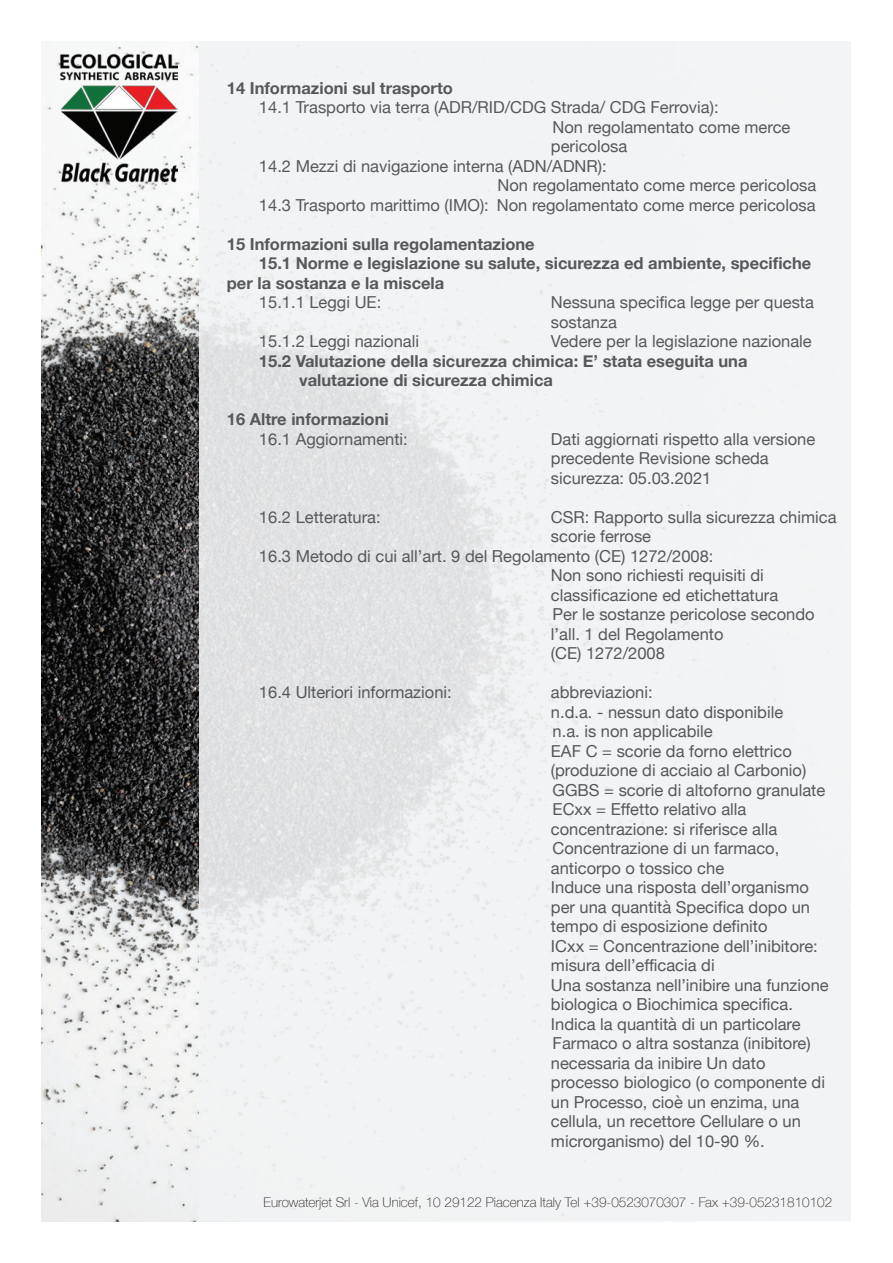
<style>
.page{position:relative;width:893px;height:1263px;background:#fff}
.page>*{position:absolute;margin:0;border:0;box-sizing:border-box;transform-origin:0 0}
.t1{font:16.5px/19.5px "Helvetica Neue";color:#57585a}
.t2{font:700 16.5px/19.5px "Helvetica Neue";color:#57585a}
.t3{font:100 13.5px "Helvetica Neue";color:#231f20}
</style>
<div class="page">
<img style="left:42px;top:43px;width:157px;height:1178px">
<div style="left:199px;top:42px;width:652px;height:1179px;background:#f2f3f4"></div>
<img style="left:60px;top:52px;width:117px;height:136px">
<p class="t2" style="left:227px;top:78px;width:228px">14 Informazioni sul trasporto</p>
<p class="t1" style="left:259px;top:98px;width:461px">14.1 Trasporto via terra (ADR/RID/CDG Strada/ CDG Ferrovia):</p>
<p class="t1" style="left:553px;top:118px;width:239px">Non regolamentato come merce</p>
<p class="t1" style="left:551px;top:137px;width:78px">pericolosa</p>
<p class="t1" style="left:259px;top:157px;width:349px">14.2 Mezzi di navigazione interna (ADN/ADNR):</p>
<p class="t1" style="left:497px;top:176px;width:320px">Non regolamentato come merce pericolosa</p>
<p class="t1" style="left:259px;top:196px;width:558px">14.3 Trasporto marittimo (IMO): Non regolamentato come merce pericolosa</p>
<p class="t2" style="left:227px;top:234px;width:309px">15 Informazioni sulla regolamentazione</p>
<p class="t2" style="left:259px;top:254px;width:554px">15.1 Norme e legislazione su salute, sicurezza ed ambiente, specifiche</p>
<p class="t2" style="left:227px;top:273px;width:219px">per la sostanza e la miscela</p>
<p class="t1" style="left:259px;top:294px;width:124px">15.1.1 Leggi UE:</p>
<p class="t1" style="left:551px;top:294px;width:265px">Nessuna specifica legge per questa sostanza</p>
<p class="t1" style="left:259px;top:333px;width:162px">15.1.2 Leggi nazionali</p>
<p class="t1" style="left:551px;top:333px;width:262px">Vedere per la legislazione nazionale</p>
<p class="t2" style="left:299px;top:351px;width:450px;text-indent:-40px">15.2 Valutazione della sicurezza chimica: E’ stata eseguita una valutazione di sicurezza chimica</p>
<p class="t2" style="left:227px;top:410px;width:163px">16 Altre informazioni</p>
<p class="t1" style="left:259px;top:430px;width:150px">16.1 Aggiornamenti:</p>
<p class="t1" style="left:551px;top:430px;width:266px">Dati aggiornati rispetto alla versione precedente Revisione scheda sicurezza: 05.03.2021</p>
<p class="t1" style="left:259px;top:508px;width:123px">16.2 Letteratura:</p>
<p class="t1" style="left:551px;top:508px;width:287px">CSR: Rapporto sulla sicurezza chimica</p>
<p class="t1" style="left:551px;top:527px;width:102px">scorie ferrose</p>
<p class="t1" style="left:259px;top:547px;width:456px">16.3 Metodo di cui all’art. 9 del Regolamento (CE) 1272/2008:</p>
<p class="t1" style="left:551px;top:566px;width:214px">Non sono richiesti requisiti di</p>
<p class="t1" style="left:551px;top:586px;width:229px">classificazione ed etichettatura</p>
<p class="t1" style="left:553px;top:605px;width:264px">Per le sostanze pericolose secondo</p>
<p class="t1" style="left:551px;top:625px;width:174px">l’all. 1 del Regolamento</p>
<p class="t1" style="left:551px;top:644px;width:116px">(CE) 1272/2008</p>
<p class="t1" style="left:259px;top:683px;width:194px">16.4 Ulteriori informazioni:</p>
<p class="t1" style="left:551px;top:683px;width:279px">abbreviazioni:<br>n.d.a. - nessun dato disponibile<br>n.a. is non applicabile<br>EAF C = scorie da forno elettrico (produzione di acciaio al Carbonio)<br>GGBS = scorie di altoforno granulate<br>ECxx = Effetto relativo alla concentrazione: si riferisce alla<br>Concentrazione di un farmaco, anticorpo o tossico che<br>Induce una risposta dell’organismo per una quantità Specifica dopo un tempo di esposizione definito<br>ICxx = Concentrazione dell’inibitore: misura dell’efficacia di<br>Una sostanza nell’inibire una funzione biologica o Biochimica specifica.<br>Indica la quantità di un particolare<br>Farmaco o altra sostanza (inibitore) necessaria da inibire Un dato processo biologico (o componente di un Processo, cioè un enzima, una cellula, un recettore Cellulare o un microrganismo) del 10-90 %.</p>
<p class="t3" style="left:264px;top:1192px;width:570px">Eurowaterjet Srl - Via Unicef, 10 29122 Piacenza Italy Tel +39-0523070307 - Fax +39-05231810102</p>
</div>
